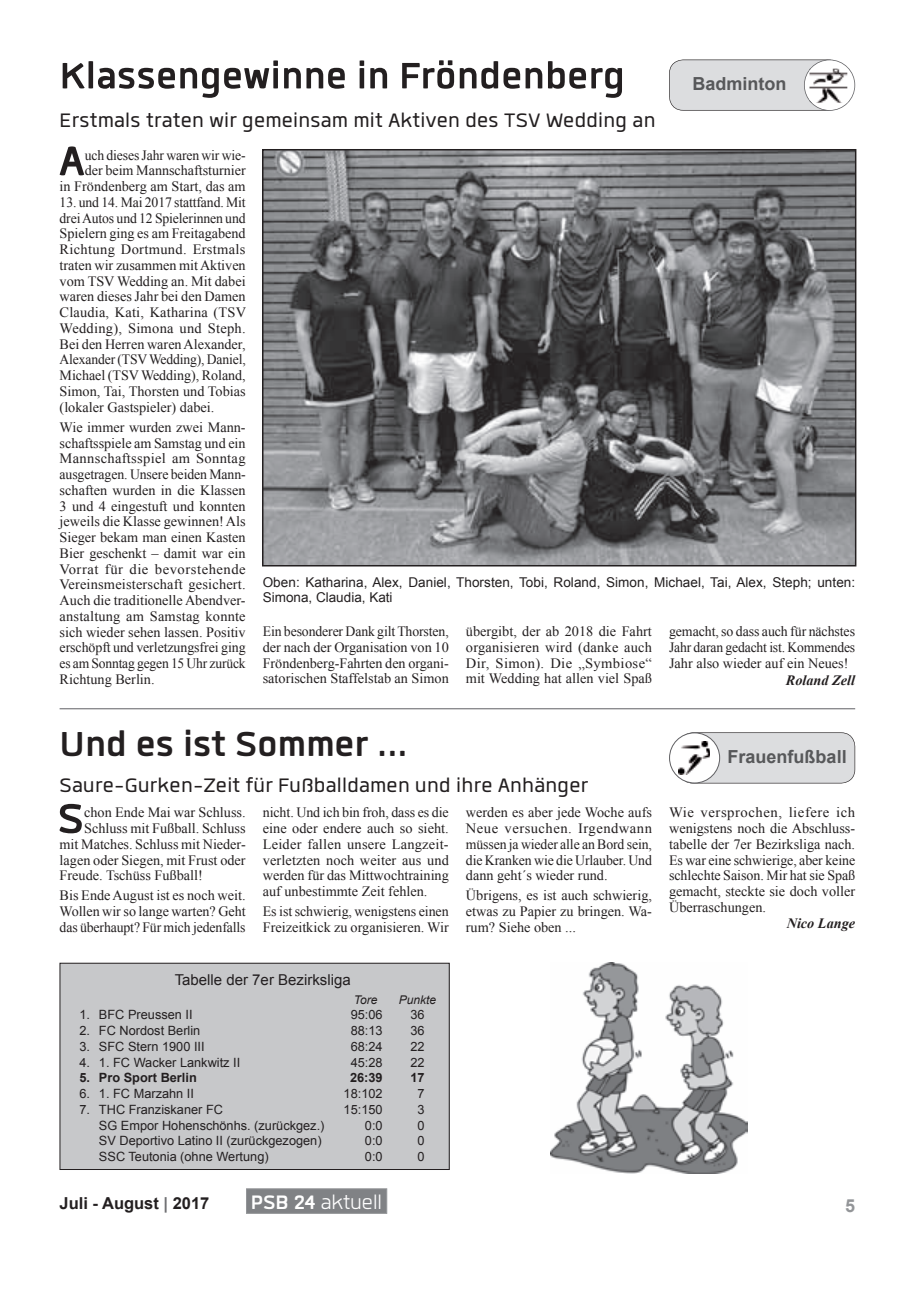
<style>
.page{position:relative;width:919px;height:1289px;background:#fff}
.page>*{position:absolute;margin:0;border:0;box-sizing:border-box;transform-origin:0 0}
.t1{font:700 57.75px "Quan";color:#231f20}
.t2{font:700 51px "Quan";color:#231f20}
.t3{font:700 48px "Quan";color:#231f20}
.t4{font:27px "Quan";letter-spacing:.01em;color:#231f20}
.t5{font:27px "Quan";color:#fff}
.t6{font:700 18px "Arial";color:#57585a}
.t7{font:700 18px "Arial";color:#939598}
.t8{font:700 16.5px "Arial";color:#231f20}
.t9{font:15px "Arial";color:#231f20}
.t10{font:14.25px/15.8px "Times New Roman";color:#231f20;text-align:justify}
.t11{font:14.25px/15.8px "Times New Roman";color:#231f20;text-align:right;scale:.96 1}
.t12{font:italic 700 14.25px "Times New Roman";color:#231f20}
.t13{font:13.5px/15.8px "Arial";letter-spacing:.005em;color:#231f20}
.t14{font:12.75px "Arial";color:#231f20}
.t15{font:700 12.75px "Arial";color:#231f20}
.t16{font:italic 12px "Arial";color:#231f20}
.s1{color:#6c6d70}
.s2{font-weight:700}
</style>
<div class="page">
<div style="left:246px;top:1188px;width:141px;height:25px;background:#808285;border:1px solid #939598"></div>
<svg style="left:669px;top:60px;width:186px;height:51px;background:#dadbdd"></svg>
<img style="left:809px;top:69px;width:38px;height:34px">
<div style="left:60px;top:963px;width:389px;height:206px;background:#c7c8ca"></div>
<div style="left:60px;top:962px;width:389px;height:207px;border:1px solid #231f20"></div>
<img style="left:550px;top:962px;width:197px;height:210px">
<svg style="left:679px;top:732px;width:176px;height:51px;background:#d8d9db"></svg>
<div style="left:669px;top:733px;width:50px;height:50px;background:#fff;border-radius:50%"></div>
<div style="left:669px;top:732px;width:51px;height:51px;border:1px solid #606063;border-radius:50%"></div>
<img style="left:678px;top:741px;width:32px;height:33px">
<hr style="left:60px;top:708px;width:795px;height:1px;background:#606063">
<img style="left:265px;top:152px;width:588px;height:411px">
<div style="left:262px;top:149px;width:594px;height:417px;border:2px solid #231f20"></div>
<h2 class="t2" style="left:60px;top:51px;width:567px">Klassengewinne in Fröndenberg</h2>
<h3 class="t4" style="left:60px;top:107px;width:597px">Erstmals traten wir gemeinsam mit Aktiven des TSV Wedding an</h3>
<p class="t6" style="left:692px;top:71px;width:95px">Badminton</p>
<h1 class="t1" style="left:59px;top:133px;width:27px">A</h1>
<p class="t11" style="left:60px;top:147px;width:195px">uch dieses Jahr waren wir wie-<br>der beim Mannschaftsturnier<br>in Fröndenberg am Start, das am</p>
<p class="t11" style="left:60px;top:194px;width:196px;text-align:justify">13. und 14. Mai 2017 stattfand. Mit drei Autos und 12 Spielerinnen und Spielern ging es am Freitagabend Richtung Dortmund. Erstmals traten wir zusammen mit Aktiven vom TSV Wedding an. Mit dabei waren dieses Jahr bei den Damen Claudia, Kati, Katharina (TSV Wedding), Simona und Steph.<br>Bei den Herren waren Alexander, Alexander (TSV Wedding), Daniel, Michael (TSV Wedding), Roland, Simon, Tai, Thorsten und Tobias (lokaler Gastspieler) dabei.</p>
<p class="t10" style="left:60px;top:419px;width:188px">Wie immer wurden zwei Mann&shy;schaftsspiele am Samstag und ein Mannschaftsspiel am Sonntag ausgetragen. Unsere beiden Mann&shy;schaften wurden in die Klassen 3 und 4 eingestuft und konnten jeweils die Klasse gewinnen! Als Sieger bekam man einen Kasten Bier geschenkt – damit war ein Vorrat für die bevorstehende Vereinsmeisterschaft gesichert.<br>Auch die traditionelle Abendver&shy;anstaltung am Samstag konnte sich wieder sehen lassen. Positiv erschöpft und verletzungsfrei ging es am Sonntag gegen 15 Uhr zurück Richtung Berlin.</p>
<p class="t13" style="left:263px;top:574px;width:594px">Oben: Katharina, Alex, Daniel, Thorsten, Tobi, Roland, Simon, Michael, Tai, Alex, Steph; unten:<br>Simona, Claudia, Kati</p>
<p class="t10" style="left:263px;top:623px;width:188px">Ein besonderer Dank gilt Thorsten, der nach der Organisation von 10<br>Fröndenberg-Fahrten den organi&shy;satorischen Staffelstab an Simon</p>
<p class="t10" style="left:466px;top:623px;width:188px">übergibt, der ab 2018 die Fahrt organisieren wird (danke auch Dir, Simon). Die „Symbiose“ mit Wedding hat allen viel Spaß</p>
<p class="t10" style="left:669px;top:623px;width:188px">gemacht, so dass auch für nächstes Jahr daran gedacht ist. Kommendes Jahr also wieder auf ein Neues!</p>
<p class="t12" style="left:785px;top:670px;width:71px">Roland Zell</p>
<h3 class="t3" style="left:60px;top:720px;width:349px">Und es ist Sommer ...</h3>
<h3 class="t4" style="left:60px;top:772px;width:530px">Saure-Gurken-Zeit für Fußballdamen und ihre Anhänger</h3>
<h1 class="t1" style="left:57px;top:790px;width:28px">S</h1>
<p class="t10" style="left:84px;top:804px;width:163px">chon Ende Mai war Schluss.</p>
<p class="t10" style="left:84px;top:820px;width:163px">Schluss mit Fußball. Schluss</p>
<p class="t10" style="left:60px;top:836px;width:188px">mit Matches. Schluss mit Nieder-</p>
<p class="t10" style="left:60px;top:851px;width:188px">lagen oder Siegen, mit Frust oder</p>
<p class="t10" style="left:60px;top:867px;width:145px">Freude. Tschüss Fußball!</p>
<p class="t10" style="left:60px;top:887px;width:187px">Bis Ende August ist es noch weit.<br>Wollen wir so lange warten? Geht das überhaupt? Für mich jedenfalls</p>
<p class="t10" style="left:263px;top:804px;width:188px">nicht. Und ich bin froh, dass es die eine oder endere auch so sieht.<br>Leider fallen unsere Langzeit&shy;verletzten noch weiter aus und werden für das Mittwochtraining auf unbestimmte Zeit fehlen.</p>
<p class="t10" style="left:263px;top:903px;width:188px">Es ist schwierig, wenigstens einen<br>Freizeitkick zu organisieren. Wir</p>
<p class="t9" style="left:175px;top:969px;width:177px">Tabelle der 7er Bezirksliga</p>
<p class="t16" style="left:354px;top:991px;width:25px">Tore</p>
<p class="t16" style="left:399px;top:991px;width:39px">Punkte</p>
<p class="t14" style="left:79px;top:1006px;width:115px">1. BFC Preussen II</p>
<p class="t14" style="left:351px;top:1006px;width:33px">95:06</p>
<p class="t14" style="left:410px;top:1006px;width:16px">36</p>
<p class="t14" style="left:79px;top:1022px;width:122px">2. FC Nordost Berlin</p>
<p class="t14" style="left:351px;top:1022px;width:33px">88:13</p>
<p class="t14" style="left:410px;top:1022px;width:16px">36</p>
<p class="t14" style="left:79px;top:1038px;width:127px">3. SFC Stern 1900 III</p>
<p class="t14" style="left:351px;top:1038px;width:33px">68:24</p>
<p class="t14" style="left:410px;top:1038px;width:16px">22</p>
<p class="t14" style="left:79px;top:1053px;width:162px">4. 1. FC Wacker Lankwitz II</p>
<p class="t14" style="left:351px;top:1053px;width:33px">45:28</p>
<p class="t14" style="left:410px;top:1053px;width:16px">22</p>
<p class="t15" style="left:79px;top:1069px;width:119px">5. Pro Sport Berlin</p>
<p class="t15" style="left:350px;top:1069px;width:34px">26:39</p>
<p class="t15" style="left:410px;top:1069px;width:16px">17</p>
<p class="t14" style="left:79px;top:1085px;width:116px">6. 1. FC Marzahn II</p>
<p class="t14" style="left:343px;top:1085px;width:40px">18:102</p>
<p class="t14" style="left:417px;top:1085px;width:9px">7</p>
<p class="t14" style="left:79px;top:1101px;width:145px">7. THC Franziskaner FC</p>
<p class="t14" style="left:343px;top:1101px;width:40px">15:150</p>
<p class="t14" style="left:417px;top:1101px;width:9px">3</p>
<p class="t14" style="left:99px;top:1116px;width:227px">SG Empor Hohenschönhs. (zurückgez.)</p>
<p class="t14" style="left:365px;top:1116px;width:19px">0:0</p>
<p class="t14" style="left:417px;top:1116px;width:9px">0</p>
<p class="t14" style="left:99px;top:1132px;width:224px">SV Deportivo Latino II (zurückgezogen)</p>
<p class="t14" style="left:365px;top:1132px;width:19px">0:0</p>
<p class="t14" style="left:417px;top:1132px;width:9px">0</p>
<p class="t14" style="left:99px;top:1148px;width:171px">SSC Teutonia (ohne Wertung)</p>
<p class="t14" style="left:365px;top:1148px;width:19px">0:0</p>
<p class="t14" style="left:417px;top:1148px;width:9px">0</p>
<p class="t10" style="left:466px;top:804px;width:188px">werden es aber jede Woche aufs Neue versuchen. Irgendwann müssen ja wieder alle an Bord sein, die Kranken wie die Urlauber. Und dann geht´s wieder rund.</p>
<p class="t10" style="left:466px;top:887px;width:188px">Übrigens, es ist auch schwierig, etwas zu Papier zu bringen. Wa&shy;rum? Siehe oben ...</p>
<p class="t6" style="left:727px;top:745px;width:121px">Frauenfußball</p>
<p class="t10" style="left:669px;top:804px;width:188px">Wie versprochen, liefere ich wenigstens noch die Abschluss&shy;tabelle der 7er Bezirksliga nach.<br>Es war eine schwierige, aber keine schlechte Saison. Mir hat sie Spaß gemacht, steckte sie doch voller Überraschungen.</p>
<p class="t12" style="left:786px;top:912px;width:70px">Nico Lange</p>
<p class="t8" style="left:60px;top:1192px;width:151px">Juli - August <span class="s1">|</span> 2017</p>
<h3 class="t5" style="left:251px;top:1189px;width:133px"><span class="s2">PSB 24</span> aktuell</h3>
<p class="t7" style="left:845px;top:1194px;width:12px">5</p>
</div>
